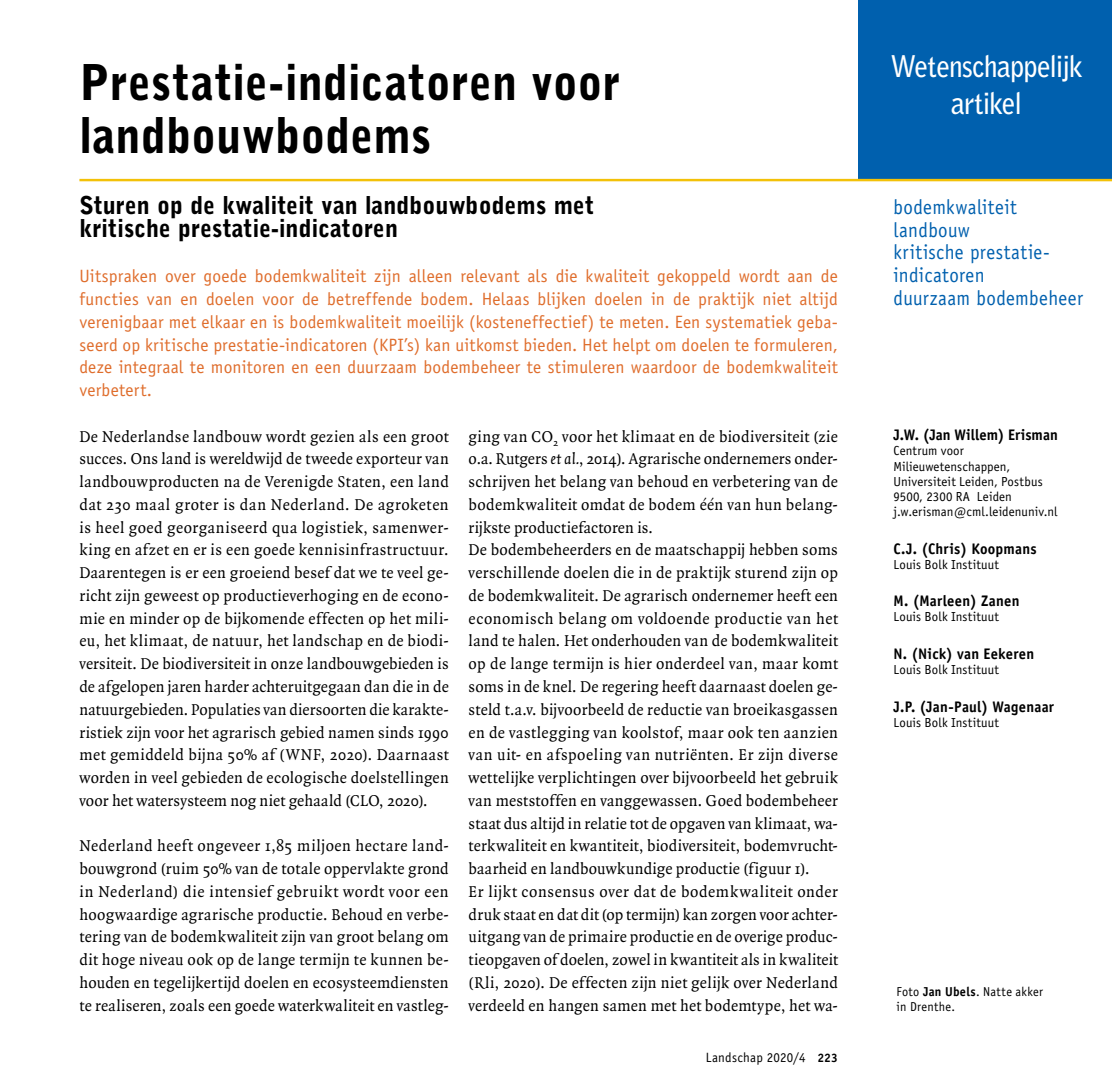
<style>
.page{position:relative;width:1112px;height:1092px;background:#fff}
.page>*{position:absolute;margin:0;border:0;box-sizing:border-box;transform-origin:0 0}
.t1{font:900 49px/52.5px "Bell Gothic";letter-spacing:.005em;color:#000;scale:.92 1}
.t2{font:700 29.75px/36.8px "Bell Gothic";letter-spacing:-.025em;color:#fff;text-align:center;scale:.92 1}
.t3{font:900 24.5px/22.8px "Bell Gothic";letter-spacing:.005em;color:#000;scale:.95 1}
.t4{font:20.65px/22.8px "Officina Sans";letter-spacing:.02em;color:#0060ae;scale:.92 1}
.t5{font:17.85px/22.8px "Officina Sans";letter-spacing:.01em;color:#df6d2c;text-align:justify}
.t6{font:16.8px/22.8px "Quadraat";letter-spacing:.02em;color:#000;text-align:justify;scale:.96 1}
.t7{font:700 15.4px "Officina Sans";letter-spacing:.015em;color:#000;scale:.95 1}
.t8{font:13.47px "Officina Sans";letter-spacing:.015em;color:#000;scale:.96 1}
.t9{font:13.12px/15px "Officina Sans";letter-spacing:.01em;color:#000}
.t10{font:12.95px/15px "Officina Sans";letter-spacing:.025em;color:#000;scale:.95 1}
.s1{font-style:italic}
.s2{font-weight:700;font-size:12.25px}
.s3{font-weight:700}
</style>
<div class="page">
<div style="left:858px;top:0;width:253px;height:179px;background:#0060ae"></div>
<hr style="left:79px;top:179px;width:1032px;height:2px;background:#f3c108">
<h1 class="t1" style="left:79px;top:57px;width:589px">Prestatie-indicatoren voor landbouwbodems</h1>
<h2 class="t2" style="left:890px;top:48px;width:210px">Wetenschappelijk artikel</h2>
<h3 class="t3" style="left:79px;top:194px;width:543px">Sturen op de kwaliteit van landbouwbodems met kritische prestatie-indicatoren</h3>
<p class="t5" style="left:79px;top:265px;width:760px">Uitspraken over goede bodemkwaliteit zijn alleen relevant als die kwaliteit gekoppeld wordt aan de functies van en doelen voor de betreffende bodem. Helaas blijken doelen in de praktijk niet altijd verenigbaar met elkaar en is bodemkwaliteit moeilijk (kosteneffectief) te meten. Een systematiek geba&shy;seerd op kritische prestatie-indicatoren (KPI’s) kan uitkomst bieden. Het helpt om doelen te formuleren, deze integraal te monitoren en een duurzaam bodembeheer te stimuleren waardoor de bodemkwaliteit verbetert.</p>
<p class="t6" style="left:79px;top:425px;width:386px">De Nederlandse landbouw wordt gezien als een groot succes. Ons land is wereldwijd de tweede exporteur van landbouwproducten na de Verenigde Staten, een land dat 230 maal groter is dan Nederland. De agroketen is heel goed georganiseerd qua logistiek, samenwer&shy;king en afzet en er is een goede kennisinfrastructuur.<br>Daarentegen is er een groeiend besef dat we te veel ge&shy;richt zijn geweest op productieverhoging en de econo&shy;mie en minder op de bijkomende effecten op het mili&shy;eu, het klimaat, de natuur, het landschap en de biodi&shy;versiteit. De biodiversiteit in onze landbouwgebieden is de afgelopen jaren harder achteruitgegaan dan die in de natuurgebieden. Populaties van diersoorten die karakte&shy;ristiek zijn voor het agrarisch gebied namen sinds 1990 met gemiddeld bijna 50% af (WNF, 2020). Daarnaast worden in veel gebieden de ecologische doelstellingen voor het watersysteem nog niet gehaald (CLO, 2020).</p>
<p class="t6" style="left:79px;top:835px;width:386px">Nederland heeft ongeveer 1,85 miljoen hectare land&shy;bouwgrond (ruim 50% van de totale oppervlakte grond in Nederland) die intensief gebruikt wordt voor een hoogwaardige agrarische productie. Behoud en verbe&shy;tering van de bodemkwaliteit zijn van groot belang om dit hoge niveau ook op de lange termijn te kunnen be&shy;houden en tegelijkertijd doelen en ecosysteemdiensten te realiseren, zoals een goede waterkwaliteit en vastleg-</p>
<p class="t6" style="left:468px;top:425px;width:386px;text-align:left">ging van CO<sub>2</sub> voor het klimaat en de biodiversiteit (zie o.a. Rutgers <span class="s1">et al.</span>, 2014). Agrarische ondernemers onder&shy;schrijven het belang van behoud en verbetering van de bodemkwaliteit omdat de bodem één van hun belang&shy;rijkste productiefactoren is.<br>De bodembeheerders en de maatschappij hebben soms verschillende doelen die in de praktijk sturend zijn op de bodemkwaliteit. De agrarisch ondernemer heeft een economisch belang om voldoende productie van het land te halen. Het onderhouden van de bodemkwaliteit op de lange termijn is hier onderdeel van, maar komt soms in de knel. De regering heeft daarnaast doelen ge&shy;steld t.a.v. bijvoorbeeld de reductie van broeikasgassen en de vastlegging van koolstof, maar ook ten aanzien van uit- en afspoeling van nutriënten. Er zijn diverse wettelijke verplichtingen over bijvoorbeeld het gebruik van meststoffen en vanggewassen. Goed bodembeheer staat dus altijd in relatie tot de opgaven van klimaat, wa&shy;terkwaliteit en kwantiteit, biodiversiteit, bodemvrucht&shy;baarheid en landbouwkundige productie (figuur 1).<br>Er lijkt consensus over dat de bodemkwaliteit onder druk staat en dat dit (op termijn) kan zorgen voor achter&shy;uitgang van de primaire productie en de overige produc&shy;tieopgaven of doelen, zowel in kwantiteit als in kwaliteit (Rli, 2020). De effecten zijn niet gelijk over Nederland verdeeld en hangen samen met het bodemtype, het wa-</p>
<p class="t8" style="left:705px;top:1049px;width:139px">Landschap 2020/4 <span class="s2">223</span></p>
<p class="t4" style="left:893px;top:195px;width:207px">bodemkwaliteit landbouw<br>kritische prestatie&shy;indicatoren<br>duurzaam bodembeheer</p>
<p class="t7" style="left:893px;top:425px;width:174px">J.W. (Jan Willem) Erisman</p>
<p class="t9" style="left:893px;top:443px;width:165px">Centrum voor<br>Milieuwetenschappen,<br>Universiteit Leiden, Postbus<br>9500, 2300 RA Leiden j.w.erisman@cml.leidenuniv.nl</p>
<p class="t7" style="left:893px;top:538px;width:152px">C.J. (Chris) Koopmans</p>
<p class="t9" style="left:893px;top:556px;width:107px">Louis Bolk Instituut</p>
<p class="t7" style="left:893px;top:591px;width:134px">M. (Marleen) Zanen</p>
<p class="t9" style="left:893px;top:609px;width:107px">Louis Bolk Instituut</p>
<p class="t7" style="left:893px;top:644px;width:149px">N. (Nick) van Eekeren</p>
<p class="t9" style="left:893px;top:662px;width:107px">Louis Bolk Instituut</p>
<p class="t7" style="left:893px;top:697px;width:170px">J.P. (Jan-Paul) Wagenaar</p>
<p class="t9" style="left:893px;top:715px;width:107px">Louis Bolk Instituut</p>
<p class="t10" style="left:896px;top:983px;width:155px">Foto <span class="s3">Jan Ubels</span>. Natte akker in Drenthe.</p>
</div>
